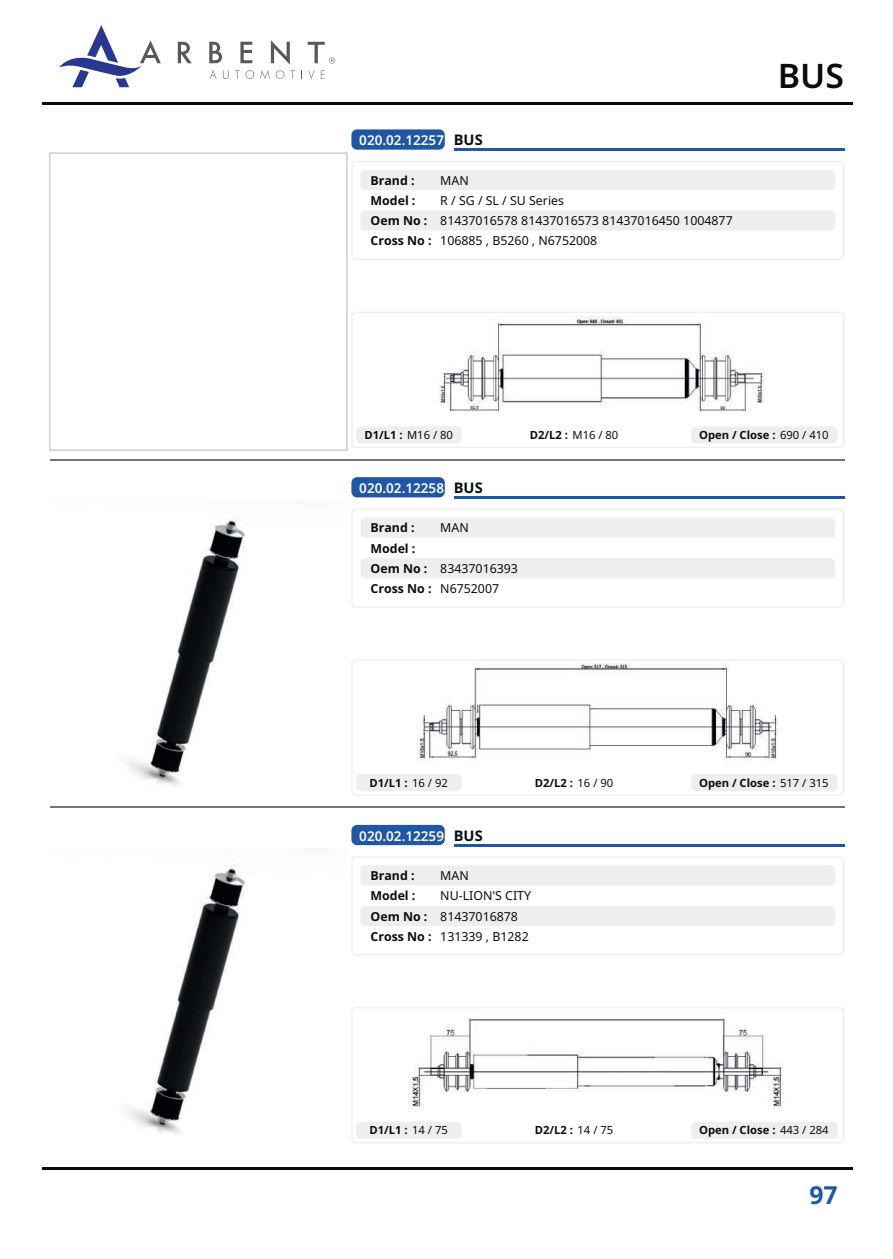
<style>
.page{position:relative;width:893px;height:1259px;background:#fff}
.page>*{position:absolute;margin:0;border:0;box-sizing:border-box;transform-origin:0 0}
.t1{font:600 33.75px "Noto Sans";color:#0a0d10}
.t2{font:700 24.75px "Noto Sans";color:#2056a6}
.t3{font:600 13.5px "Noto Sans";color:#fff}
.t4{font:12.3px/20.2px "Noto Sans";color:#0a0d10}
.t5{font:700 12.3px/20.2px "Noto Sans";color:#0a0d10}
.t6{font:700 11.25px "Noto Sans";color:#0a0d10}
.s1{font-weight:700;font-size:14.7px;color:#0a0d10}
.s2{font-weight:700}
.s3{font-weight:400}
</style>
<div class="page">
<svg style="left:210px;top:70px;width:7px;height:9px"></svg>
<svg style="left:223px;top:70px;width:6px;height:9px"></svg>
<svg style="left:235px;top:70px;width:5px;height:9px"></svg>
<svg style="left:246px;top:70px;width:8px;height:9px"></svg>
<svg style="left:308px;top:70px;width:6px;height:9px"></svg>
<svg style="left:321px;top:70px;width:4px;height:9px"></svg>
<svg style="left:178px;top:42px;width:14px;height:21px"></svg>
<svg style="left:209px;top:42px;width:13px;height:21px"></svg>
<svg style="left:240px;top:42px;width:12px;height:21px"></svg>
<svg style="left:260px;top:40px;width:35px;height:39px"></svg>
<svg style="left:59px;top:25px;width:102px;height:62px"></svg>
<svg style="left:308px;top:42px;width:27px;height:22px"></svg>
<hr style="left:42px;top:102px;width:810px;height:3px;background:#0a0d10">
<hr style="left:50px;top:459px;width:794px;height:1px;background:#717576">
<div style="left:351px;top:129px;width:94px;height:21px;background:#2056a6;border-radius:6px"></div>
<hr style="left:454px;top:148px;width:390px;height:3px;background:#2056a6">
<div style="left:50px;top:153px;width:297px;height:297px;border:1px solid #b4b7b7"></div>
<svg style="left:351px;top:161px;width:493px;height:99px"></svg>
<div style="left:360px;top:170px;width:475px;height:20px;background:#edeeed;border-radius:4px"></div>
<div style="left:360px;top:190px;width:475px;height:20px;background:#fff;border-radius:4px"></div>
<div style="left:360px;top:210px;width:475px;height:21px;background:#edeeed;border-radius:4px"></div>
<div style="left:360px;top:231px;width:475px;height:20px;background:#fff;border-radius:4px"></div>
<svg style="left:351px;top:312px;width:493px;height:136px"></svg>
<img style="left:432px;top:316px;width:332px;height:97px">
<div style="left:356px;top:426px;width:106px;height:17px;background:#edeeed;border-radius:4px"></div>
<div style="left:691px;top:426px;width:146px;height:17px;background:#edeeed;border-radius:4px"></div>
<hr style="left:50px;top:807px;width:794px;height:1px;background:#717576">
<div style="left:351px;top:477px;width:94px;height:20px;background:#2056a6;border-radius:6px"></div>
<hr style="left:454px;top:496px;width:390px;height:2px;background:#2056a6">
<img style="left:124px;top:518px;width:121px;height:269px">
<svg style="left:351px;top:509px;width:493px;height:99px"></svg>
<div style="left:360px;top:518px;width:475px;height:20px;background:#edeeed;border-radius:4px"></div>
<div style="left:360px;top:538px;width:475px;height:20px;background:#fff;border-radius:4px"></div>
<div style="left:360px;top:558px;width:475px;height:20px;background:#edeeed;border-radius:4px"></div>
<div style="left:360px;top:578px;width:475px;height:20px;background:#fff;border-radius:4px"></div>
<svg style="left:351px;top:659px;width:493px;height:136px"></svg>
<img style="left:418px;top:664px;width:360px;height:96px">
<div style="left:356px;top:774px;width:106px;height:17px;background:#edeeed;border-radius:4px"></div>
<div style="left:691px;top:774px;width:146px;height:17px;background:#edeeed;border-radius:4px"></div>
<div style="left:351px;top:825px;width:94px;height:20px;background:#2056a6;border-radius:6px"></div>
<hr style="left:454px;top:844px;width:390px;height:2px;background:#2056a6">
<img style="left:124px;top:866px;width:121px;height:269px">
<svg style="left:351px;top:856px;width:493px;height:99px"></svg>
<div style="left:360px;top:865px;width:475px;height:20px;background:#edeeed;border-radius:4px"></div>
<div style="left:360px;top:885px;width:475px;height:21px;background:#fff;border-radius:4px"></div>
<div style="left:360px;top:906px;width:475px;height:20px;background:#edeeed;border-radius:4px"></div>
<div style="left:360px;top:926px;width:475px;height:20px;background:#fff;border-radius:4px"></div>
<svg style="left:351px;top:1007px;width:493px;height:136px"></svg>
<img style="left:409px;top:1011px;width:379px;height:97px">
<div style="left:356px;top:1122px;width:106px;height:16px;background:#edeeed;border-radius:4px"></div>
<div style="left:691px;top:1122px;width:146px;height:16px;background:#edeeed;border-radius:4px"></div>
<hr style="left:42px;top:1167px;width:810px;height:2px;background:#0a0d10">
<p class="t3" style="left:359px;top:131px;width:125px">020.02.12257 <span class="s1">BUS</span></p>
<p class="t5" style="left:371px;top:170px;width:46px">Brand :</p>
<p class="t4" style="left:440px;top:170px;width:30px">MAN</p>
<p class="t5" style="left:371px;top:190px;width:46px">Model :</p>
<p class="t4" style="left:370px;top:190px;width:364px;text-indent:70px">R / SG / SL / SU Series<br><span class="s2">Oem No :</span> 81437016578 81437016573 81437016450 1004877<br><span class="s2">Cross No :</span> 106885 , B5260 , N6752008</p>
<h1 class="t1" style="left:778px;top:52px;width:68px">BUS</h1>
<p class="t6" style="left:364px;top:427px;width:90px">D1/L1 : <span class="s3">M16 / 80</span></p>
<p class="t6" style="left:530px;top:427px;width:90px">D2/L2 : <span class="s3">M16 / 80</span></p>
<p class="t6" style="left:699px;top:427px;width:131px">Open / Close : <span class="s3">690 / 410</span></p>
<p class="t3" style="left:359px;top:478px;width:125px">020.02.12258 <span class="s1">BUS</span></p>
<p class="t5" style="left:371px;top:518px;width:46px">Brand :</p>
<p class="t4" style="left:440px;top:518px;width:30px">MAN</p>
<p class="t5" style="left:371px;top:538px;width:149px">Model :<br>Oem No : <span class="s3">83437016393<br></span>Cross No : <span class="s3">N6752007</span></p>
<p class="t6" style="left:369px;top:774px;width:80px">D1/L1 : <span class="s3">16 / 92</span></p>
<p class="t6" style="left:535px;top:774px;width:80px">D2/L2 : <span class="s3">16 / 90</span></p>
<p class="t6" style="left:699px;top:774px;width:131px">Open / Close : <span class="s3">517 / 315</span></p>
<p class="t3" style="left:359px;top:826px;width:125px">020.02.12259 <span class="s1">BUS</span></p>
<p class="t5" style="left:371px;top:865px;width:46px">Brand :</p>
<p class="t4" style="left:440px;top:865px;width:30px">MAN</p>
<p class="t5" style="left:371px;top:886px;width:46px">Model :</p>
<p class="t4" style="left:371px;top:886px;width:162px;text-indent:70px">NU-LION'S CITY<br><span class="s2">Oem No :</span> 81437016878<br><span class="s2">Cross No :</span> 131339 , B1282</p>
<p class="t6" style="left:369px;top:1122px;width:80px">D1/L1 : <span class="s3">14 / 75</span></p>
<p class="t6" style="left:535px;top:1122px;width:80px">D2/L2 : <span class="s3">14 / 75</span></p>
<p class="t6" style="left:699px;top:1122px;width:131px">Open / Close : <span class="s3">443 / 284</span></p>
<h2 class="t2" style="left:809px;top:1177px;width:30px">97</h2>
</div>
